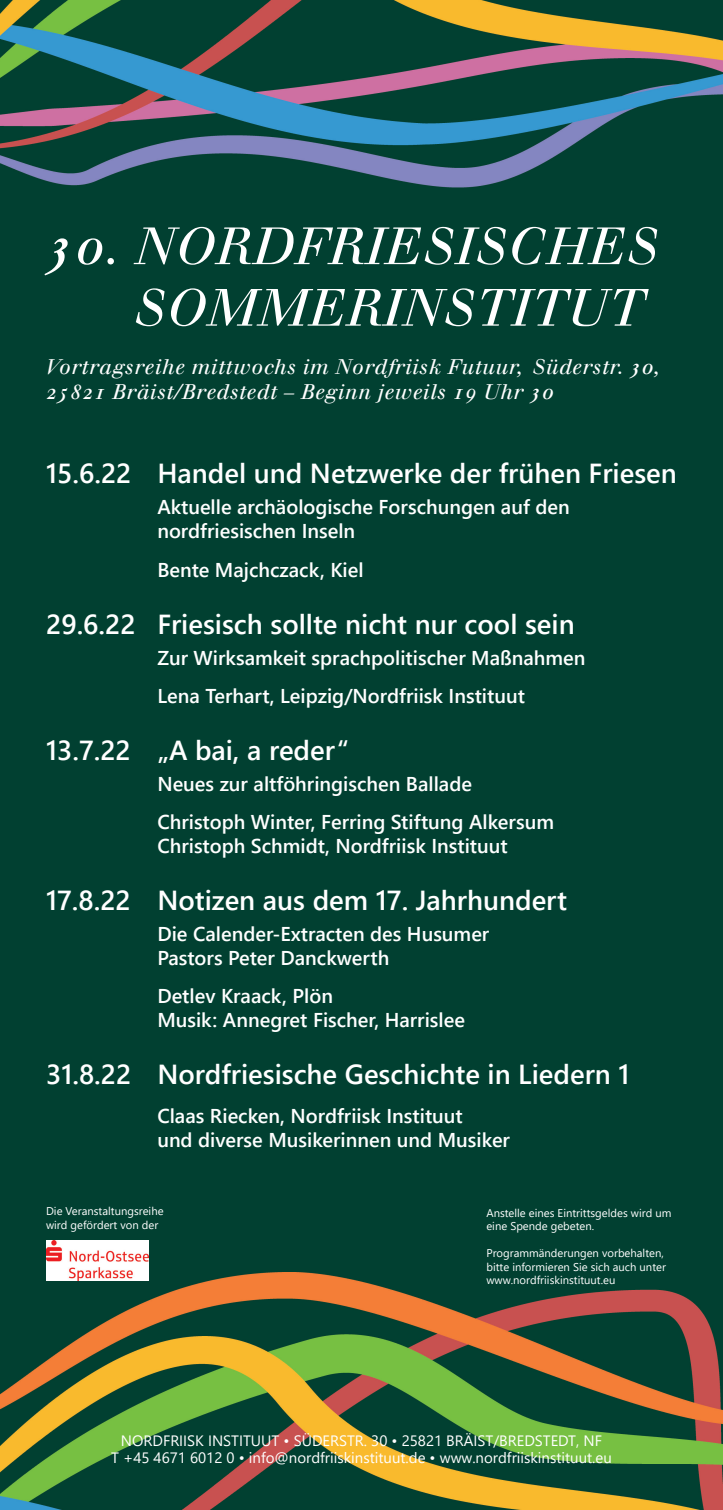
<style>
.page{position:relative;width:723px;height:1510px;background:#fff}
.page>*{position:absolute;margin:0;border:0;box-sizing:border-box;transform-origin:0 0}
.t1{font:51.25px/61.5px "Walbaum Italic Os F";letter-spacing:.03em;color:#fff;text-align:right}
.t2{font:600 27.5px "Segoe UI";color:#fff}
.t3{font:20.62px/24.8px "Walbaum Italic Os F";letter-spacing:.03em;color:#fff}
.t4{font:600 20px/24px "Segoe UI";color:#fff}
.t5{font:15px/17.5px "Segoe UI";color:#fff;text-align:center}
.t6{font:11.25px/13.5px "Segoe UI";color:#fff}
</style>
<div class="page">
<div style="left:0;top:11px;width:723px;height:1488px;background:#014031"></div>
<img style="left:0;top:1272px;width:723px;height:237px">
<img style="left:46px;top:1240px;width:103px;height:40px">
<img style="left:0;top:0;width:723px;height:188px">
<h1 class="t1" style="left:46px;top:215px;width:614px">30. NORDFRIESISCHES<br>SOMMERINSTITUT</h1>
<p class="t3" style="left:46px;top:355px;width:615px">Vortragsreihe mittwochs im Nordfriisk Futuur, Süderstr. 30,<br>25821 Bräist/Bredstedt – Beginn jeweils 19 Uhr 30</p>
<h2 class="t2" style="left:46px;top:451px;width:632px">15.6.22 Handel und Netzwerke der frühen Friesen</h2>
<p class="t4" style="left:157px;top:495px;width:414px">Aktuelle archäologische Forschungen auf den nordfriesischen Inseln</p>
<p class="t4" style="left:157px;top:557px;width:208px">Bente Majchczack, Kiel</p>
<h2 class="t2" style="left:46px;top:601px;width:530px">29.6.22 Friesisch sollte nicht nur cool sein</h2>
<p class="t4" style="left:157px;top:638px;width:430px;line-height:38.1px">Zur Wirksamkeit sprachpolitischer Maßnahmen<br>Lena Terhart, Leipzig/Nordfriisk Instituut</p>
<h2 class="t2" style="left:46px;top:728px;width:304px">13.7.22 „A bai, a reder“</h2>
<p class="t4" style="left:157px;top:764px;width:398px;line-height:38.1px">Neues zur altföhringischen Ballade<br>Christoph Winter, Ferring Stiftung Alkersum</p>
<p class="t4" style="left:157px;top:833px;width:352px">Christoph Schmidt, Nordfriisk Instituut</p>
<h2 class="t2" style="left:46px;top:878px;width:523px">17.8.22 Notizen aus dem 17. Jahrhundert</h2>
<p class="t4" style="left:157px;top:922px;width:333px">Die Calender-Extracten des Husumer<br>Pastors Peter Danckwerth</p>
<p class="t4" style="left:157px;top:984px;width:309px">Detlev Kraack, Plön<br>Musik: Annegret Fischer, Harrislee</p>
<h2 class="t2" style="left:46px;top:1052px;width:585px">31.8.22 Nordfriesische Geschichte in Liedern 1</h2>
<p class="t4" style="left:157px;top:1103px;width:354px">Claas Riecken, Nordfriisk Instituut<br>und diverse Musikerinnen und Musiker</p>
<p class="t6" style="left:46px;top:1204px;width:119px">Die Veranstaltungsreihe wird gefördert von der</p>
<p class="t6" style="left:486px;top:1206px;width:186px">Anstelle eines Eintrittsgeldes wird um eine Spende gebeten.</p>
<p class="t6" style="left:486px;top:1246px;width:181px">Programmänderungen vorbehalten, bitte informieren Sie sich auch unter www.nordfriiskinstituut.eu</p>
<p class="t5" style="left:111px;top:1431px;width:502px">NORDFRIISK INSTITUUT • SÜDERSTR. 30 • 25821 BRÄIST/BREDSTEDT, NF<br>T +45 4671 6012 0 • info@nordfriiskinstituut.de • www.nordfriiskinstituut.eu</p>
</div>
